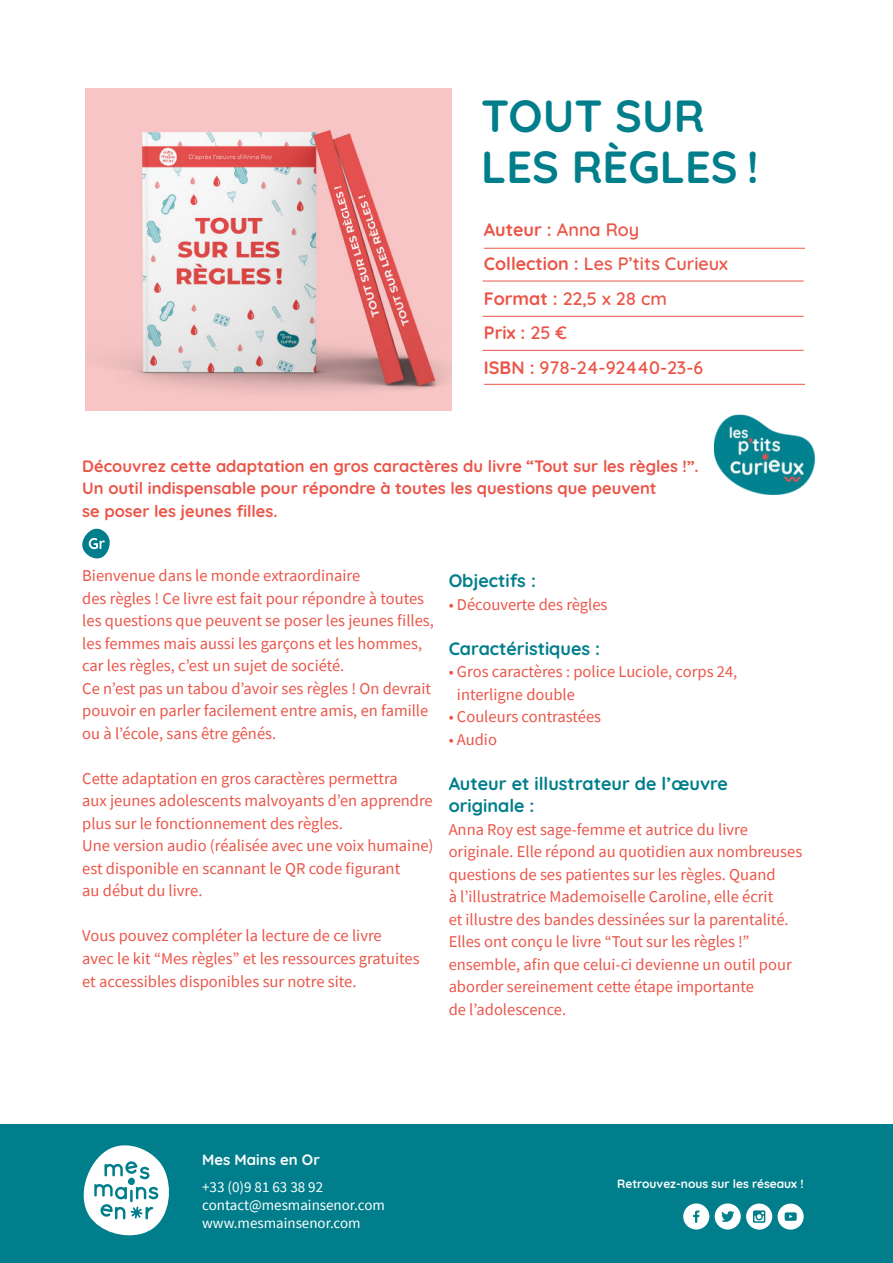
<style>
.page{position:relative;width:893px;height:1263px;background:#fff}
.page>*{position:absolute;margin:0;border:0;box-sizing:border-box;transform-origin:0 0}
.t1{font:700 45px/51px "Quicksand";color:#007e8b}
.t2{font:600 18px/34.5px "Quicksand";color:#eb5549}
.t3{font:700 18px/22.5px "Quicksand";color:#007e8b}
.t4{font:16.5px/22.5px "Source Sans Pro";color:#eb5549}
.t5{font:700 16.5px/22.5px "Quicksand";color:#eb5549}
.t6{font:15px/18px "Source Sans Pro";color:#fff}
.t7{font:700 15px "Quicksand";color:#fff}
.t8{font:700 12px "Quicksand";color:#fff}
.s1{font-weight:700}
</style>
<div class="page">
<hr style="left:483px;top:281px;width:321px;height:1px;background:#eb5549">
<hr style="left:483px;top:316px;width:321px;height:1px;background:#eb5549">
<hr style="left:483px;top:350px;width:321px;height:1px;background:#eb5549">
<hr style="left:484px;top:384px;width:321px;height:1px;background:#eb5549">
<div style="left:0;top:1125px;width:893px;height:138px;background:#007e8b"></div>
<svg style="left:778px;top:1203px;width:26px;height:27px"></svg>
<svg style="left:715px;top:1203px;width:57px;height:27px"></svg>
<svg style="left:683px;top:1203px;width:26px;height:27px"></svg>
<svg style="left:83px;top:1145px;width:86px;height:91px"></svg>
<img style="left:85px;top:88px;width:366px;height:322px">
<hr style="left:484px;top:248px;width:321px;height:1px;background:#eb5549">
<img style="left:714px;top:414px;width:101px;height:81px">
<svg style="left:82px;top:528px;width:28px;height:30px"></svg>
<h1 class="t1" style="left:481px;top:95px;width:279px">TOUT SUR<br>LES RÈGLES !</h1>
<p class="t2" style="left:484px;top:214px;width:246px"><span class="s1">Auteur :</span> Anna Roy<br><span class="s1">Collection :</span> Les P’tits Curieux<br><span class="s1">Format :</span> 22,5 x 28 cm<br><span class="s1">Prix :</span> 25 €<br><span class="s1">ISBN :</span> 978-24-92440-23-6</p>
<p class="t5" style="left:82px;top:456px;width:618px">Découvrez cette adaptation en gros caractères du livre “Tout sur les règles !”.<br>Un outil indispensable pour répondre à toutes les questions que peuvent<br>se poser les jeunes filles.</p>
<p class="t4" style="left:82px;top:565px;width:353px">Bienvenue dans le monde extraordinaire<br>des règles ! Ce livre est fait pour répondre à toutes les questions que peuvent se poser les jeunes filles, les femmes mais aussi les garçons et les hommes, car les règles, c’est un sujet de société.<br>Ce n’est pas un tabou d’avoir ses règles ! On devrait pouvoir en parler facilement entre amis, en famille ou à l’école, sans être gênés.</p>
<p class="t4" style="left:82px;top:768px;width:353px">Cette adaptation en gros caractères permettra<br>aux jeunes adolescents malvoyants d’en apprendre plus sur le fonctionnement des règles.<br>Une version audio (réalisée avec une voix humaine) est disponible en scannant le QR code figurant<br>au début du livre.</p>
<p class="t4" style="left:82px;top:926px;width:339px">Vous pouvez compléter la lecture de ce livre<br>avec le kit “Mes règles” et les ressources gratuites et accessibles disponibles sur notre site.</p>
<p class="t3" style="left:449px;top:571px;width:89px">Objectifs :</p>
<p class="t4" style="left:449px;top:594px;width:160px">• Découverte des règles</p>
<p class="t3" style="left:449px;top:638px;width:153px">Caractéristiques :</p>
<p class="t4" style="left:457px;top:660px;width:282px;text-indent:-8px">• Gros caractères : police Luciole, corps 24, interligne double</p>
<p class="t4" style="left:449px;top:706px;width:154px">• Couleurs contrastées</p>
<p class="t4" style="left:449px;top:729px;width:50px">• Audio</p>
<p class="t3" style="left:449px;top:773px;width:281px">Auteur et illustrateur de l’œuvre originale :</p>
<p class="t4" style="left:449px;top:818px;width:355px">Anna Roy est sage-femme et autrice du livre originale. Elle répond au quotidien aux nombreuses questions de ses patientes sur les règles. Quand<br>à l’illustratrice Mademoiselle Caroline, elle écrit<br>et illustre des bandes dessinées sur la parentalité.<br>Elles ont conçu le livre “Tout sur les règles !” ensemble, afin que celui-ci devienne un outil pour aborder sereinement cette étape importante<br>de l’adolescence.</p>
<p class="t7" style="left:202px;top:1154px;width:119px">Mes Mains en Or</p>
<p class="t6" style="left:202px;top:1177px;width:184px">+33 (0)9 81 63 38 92 contact@mesmainsenor.com www.mesmainsenor.com</p>
<p class="t8" style="left:617px;top:1179px;width:188px">Retrouvez-nous sur les réseaux !</p>
</div>
